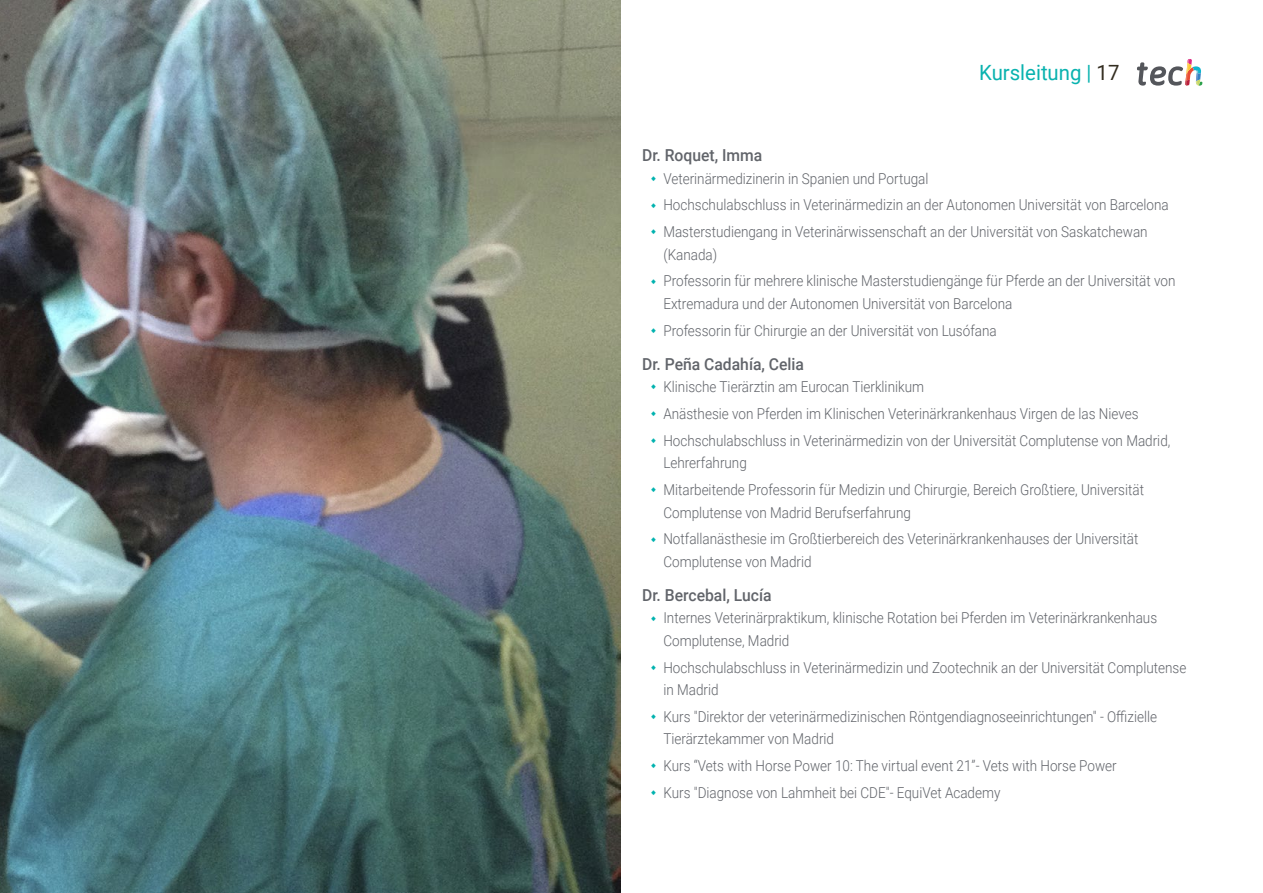
<style>
.page{position:relative;width:1263px;height:893px;background:#fff}
.page>*{position:absolute;margin:0;border:0;box-sizing:border-box;transform-origin:0 0}
.t1{font:21px "Roboto";color:#09b2af}
.t2{font:500 16.5px "Roboto";color:#61646a;scale:.95 1}
.t3{font:300 15px/26.7px "Roboto";color:#61646a;scale:.9 1}
.s1{color:#332d20}
</style>
<div class="page">
<img style="left:0;top:0;width:621px;height:893px">
<svg style="left:1137px;top:59px;width:65px;height:27px"></svg>
<h1 class="t1" style="left:979px;top:57px;width:142px">Kursleitung | <span class="s1">17</span></h1>
<p class="t2" style="left:642px;top:144px;width:128px">Dr. Roquet, Imma</p>
<p class="t3" style="left:663px;top:164px;width:563px">Veterinärmedizinerin in Spanien und Portugal<br>Hochschulabschluss in Veterinärmedizin an der Autonomen Universität von Barcelona<br>Masterstudiengang in Veterinärwissenschaft an der Universität von Saskatchewan</p>
<p class="t3" style="left:663px;top:240px;width:570px">(Kanada)<br>Professorin für mehrere klinische Masterstudiengänge für Pferde an der Universität von</p>
<p class="t3" style="left:663px;top:290px;width:389px">Extremadura und der Autonomen Universität von Barcelona<br>Professorin für Chirurgie an der Universität von Lusófana</p>
<p class="t2" style="left:642px;top:352px;width:172px">Dr. Peña Cadahía, Celia</p>
<p class="t3" style="left:663px;top:373px;width:565px">Klinische Tierärztin am Eurocan Tierklinikum<br>Anästhesie von Pferden im Klinischen Veterinärkrankenhaus Virgen de las Nieves<br>Hochschulabschluss in Veterinärmedizin von der Universität Complutense von Madrid,</p>
<p class="t3" style="left:663px;top:449px;width:535px">Lehrerfahrung<br>Mitarbeitende Professorin für Medizin und Chirurgie, Bereich Großtiere, Universität</p>
<p class="t3" style="left:663px;top:498px;width:529px">Complutense von Madrid Berufserfahrung<br>Notfallanästhesie im Großtierbereich des Veterinärkrankenhauses der Universität</p>
<p class="t3" style="left:663px;top:547px;width:166px">Complutense von Madrid</p>
<p class="t2" style="left:642px;top:584px;width:138px">Dr. Bercebal, Lucía</p>
<p class="t3" style="left:663px;top:606px;width:550px;line-height:22.5px">Internes Veterinärpraktikum, klinische Rotation bei Pferden im Veterinärkrankenhaus<br>Complutense, Madrid</p>
<p class="t3" style="left:663px;top:655px;width:583px;line-height:22.5px">Hochschulabschluss in Veterinärmedizin und Zootechnik an der Universität Complutense in Madrid</p>
<p class="t3" style="left:663px;top:705px;width:550px;line-height:22.5px">Kurs "Direktor der veterinärmedizinischen Röntgendiagnoseeinrichtungen" - Offizielle<br>Tierärztekammer von Madrid</p>
<p class="t3" style="left:663px;top:752px;width:505px">Kurs “Vets with Horse Power 10: The virtual event 21”- Vets with Horse Power<br>Kurs "Diagnose von Lahmheit bei CDE"- EquiVet Academy</p>
</div>
